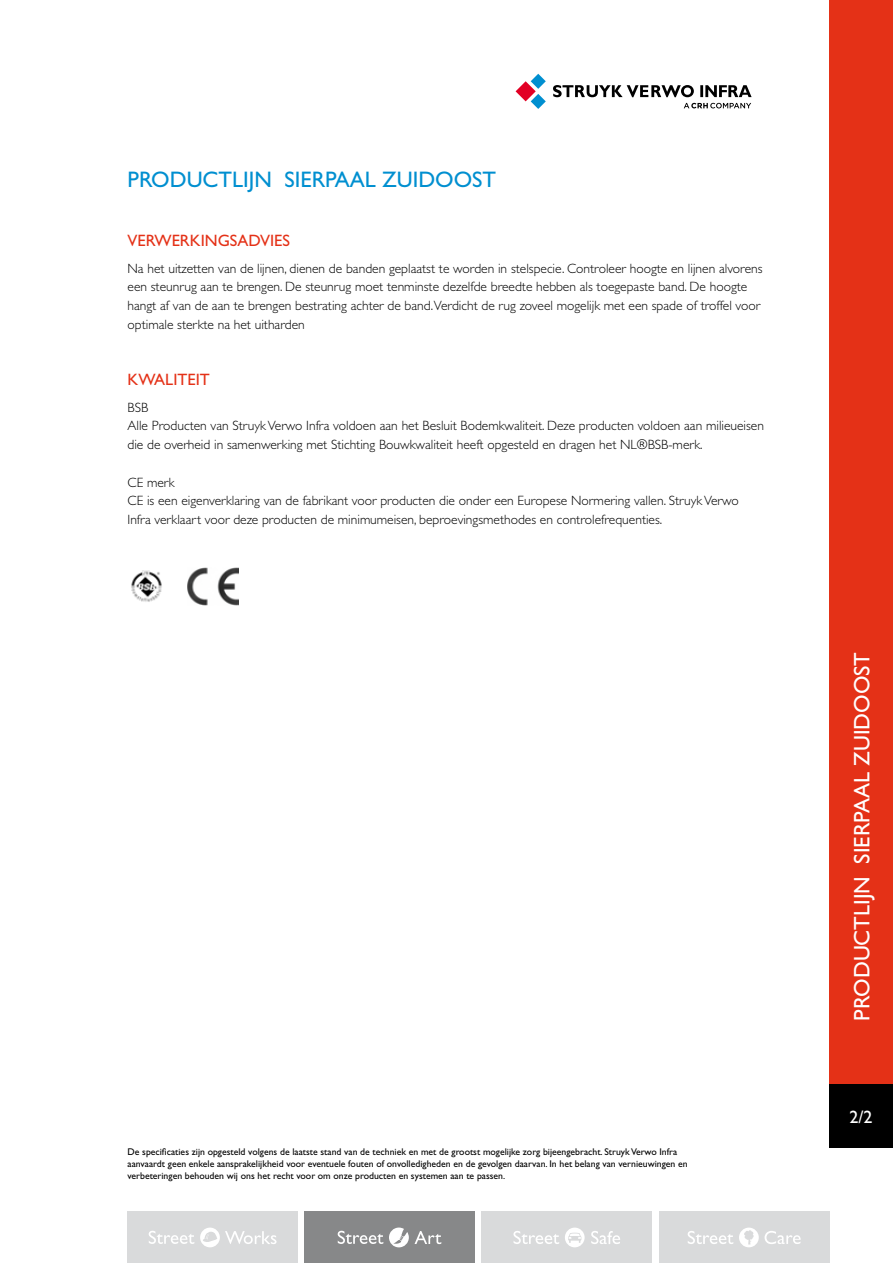
<style>
.page{position:relative;width:893px;height:1263px;background:#fff}
.page>*{position:absolute;margin:0;border:0;box-sizing:border-box;transform-origin:0 0}
.t1{font:22.5px "Gill Sans";color:#008fd0}
.t2{font:22.5px "Gill Sans";color:#fff}
.t3{font:18px "Gill Sans";color:#fff}
.t4{font:16.5px "Gill Sans";color:#e43117}
.t5{font:300 13.5px/18.8px "Gill Sans";color:#000}
.t6{font:9.75px/11.7px "Gill Sans";color:#000}
</style>
<div class="page">
<img style="left:131px;top:570px;width:31px;height:32px">
<img style="left:187px;top:568px;width:52px;height:38px">
<div style="left:659px;top:1212px;width:170px;height:51px;background:#d9dadb"></div>
<svg style="left:739px;top:1227px;width:62px;height:20px"></svg>
<svg style="left:688px;top:1231px;width:45px;height:13px"></svg>
<div style="left:482px;top:1212px;width:170px;height:51px;background:#d9dadb"></div>
<svg style="left:565px;top:1227px;width:20px;height:20px"></svg>
<svg style="left:591px;top:1231px;width:29px;height:13px"></svg>
<svg style="left:513px;top:1231px;width:46px;height:13px"></svg>
<div style="left:304px;top:1212px;width:171px;height:51px;background:#878889"></div>
<svg style="left:415px;top:1231px;width:26px;height:13px"></svg>
<svg style="left:389px;top:1227px;width:20px;height:20px"></svg>
<svg style="left:338px;top:1231px;width:45px;height:13px"></svg>
<div style="left:128px;top:1212px;width:170px;height:51px;background:#d9dadb"></div>
<svg style="left:200px;top:1227px;width:77px;height:20px"></svg>
<svg style="left:149px;top:1231px;width:45px;height:13px"></svg>
<div style="left:829px;top:0;width:64px;height:1084px;background:#e43117"></div>
<svg style="left:516px;top:74px;width:30px;height:35px"></svg>
<svg style="left:553px;top:85px;width:199px;height:12px"></svg>
<svg style="left:684px;top:103px;width:67px;height:5px"></svg>
<div style="left:829px;top:1084px;width:64px;height:64px;background:#000"></div>
<h1 class="t1" style="left:128px;top:166px;width:324px">Pro ductlijn Sierpaal Zuidoos</h1>
<h1 class="t1" style="left:483px;top:166px;width:15px">t</h1>
<p class="t4" style="left:128px;top:231px;width:163px">Verwerkingsadvies</p>
<p class="t5" style="left:128px;top:259px;width:636px">Na het uitzetten van de lijnen, dienen de banden geplaatst te worden in stelspecie. Controleer hoogte en lijnen alvorens een steunrug aan te brengen. De steunrug moet tenminste dezelfde breedte hebben als toegepaste band. De hoogte hangt af van de aan te brengen bestrating achter de band.Verdicht de rug zoveel mogelijk met een spade of troffel voor optimale sterkte na het uitharden</p>
<p class="t4" style="left:128px;top:370px;width:84px">Kwaliteit</p>
<p class="t5" style="left:128px;top:398px;width:638px">BSB<br>Alle Producten van Struyk Verwo Infra voldoen aan het Besluit Bodemkwaliteit. Deze producten voldoen aan milieueisen die de overheid in samenwerking met Stichting Bouwkwaliteit heeft opgesteld en dragen het N L®BSB-merk.</p>
<p class="t5" style="left:128px;top:473px;width:613px">CE merk<br>CE is een eigenverklaring van de fabrikant voor producten die onder een Europese N ormering vallen. Struyk Verwo<br>Infra verklaart voor deze producten de minimumeisen, beproevingsmethodes en controlefrequenties.</p>
<p class="t6" style="left:128px;top:1146px;width:562px">De specificaties zijn opgesteld volgens de laatste stand van de techniek en met de grootst mogelijke zorg bijeengebracht. Struyk Verwo Infra aanvaardt geen enkele aansprakelijkheid voor eventuele fouten of onvolledigheden en de gevolgen daarvan. In het belang van vernieuwingen en verbeteringen behouden wij ons het recht voor om onze producten en systemen aan te passen.</p>
<h1 class="t2" style="left:849px;top:1020px;width:370px;rotate:-90deg">Pro ductlijn Sierpaal Zuidoost</h1>
<h2 class="t3" style="left:858px;top:1106px;width:16px">/2</h2>
</div>
